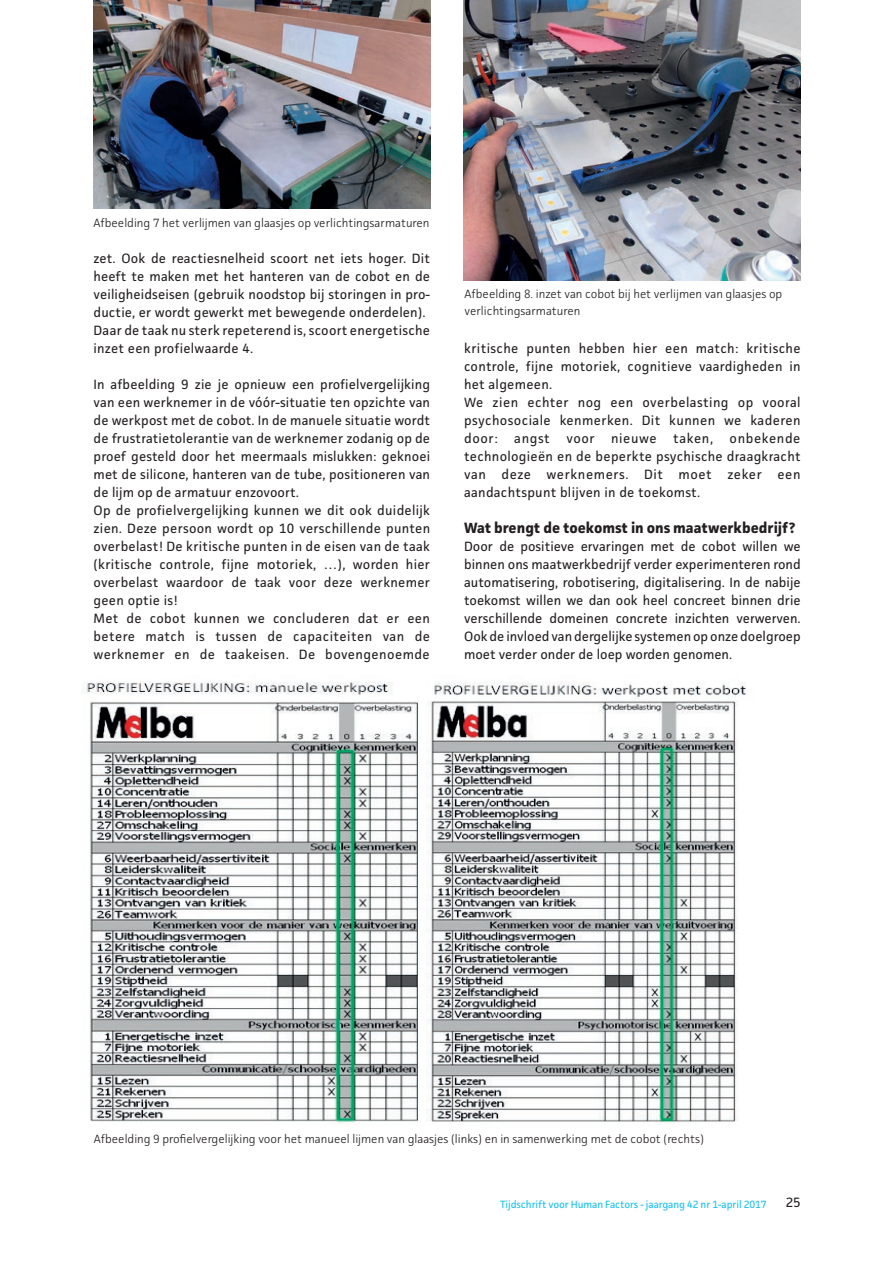
<style>
.page{position:relative;width:893px;height:1263px;background:#fff}
.page>*{position:absolute;margin:0;border:0;box-sizing:border-box;transform-origin:0 0}
.t1{font:700 15px "Facit";color:#231f20}
.t2{font:13.5px/18px "Facit";letter-spacing:.015em;color:#231f20}
.t3{font:300 12px/16.5px "Facit";color:#231f20}
.t4{font:10.5px "Facit";letter-spacing:-.01em;color:#15c0f2}
</style>
<div class="page">
<img style="left:94px;top:0;width:336px;height:209px">
<img style="left:463px;top:0;width:338px;height:281px">
<img style="left:82px;top:681px;width:665px;height:443px">
<p class="t3" style="left:94px;top:214px;width:337px">Afbeelding 7 het verlijmen van glaasjes op verlichtingsarmaturen</p>
<p class="t2" style="left:94px;top:249px;width:338px">zet. Ook de reactiesnelheid scoort net iets hoger. Dit heeft te maken met het hanteren van de cobot en de veiligheidseisen (gebruik noodstop bij storingen in pro&shy;ductie, er wordt gewerkt met bewegende onderdelen).<br>Daar de taak nu sterk repeterend is, scoort energetische inzet een profielwaarde 4.</p>
<p class="t2" style="left:94px;top:375px;width:338px">In afbeelding 9 zie je opnieuw een profielvergelijking van een werknemer in de vóór-situatie ten opzichte van de werkpost met de cobot. In de manuele situatie wordt de frustratietolerantie van de werknemer zodanig op de proef gesteld door het meermaals mislukken: geknoei met de silicone, hanteren van de tube, positioneren van de lijm op de armatuur enzovoort.<br>Op de profielvergelijking kunnen we dit ook duidelijk zien. Deze persoon wordt op 10 verschillende punten overbelast! De kritische punten in de eisen van de taak (kritische controle, fijne motoriek, …), worden hier overbelast waardoor de taak voor deze werknemer geen optie is!<br>Met de cobot kunnen we concluderen dat er een betere match is tussen de capaciteiten van de werknemer en de taakeisen. De bovengenoemde</p>
<p class="t3" style="left:465px;top:286px;width:319px">Afbeelding 8. inzet van cobot bij het verlijmen van glaasjes op verlichtingsarmaturen</p>
<p class="t2" style="left:464px;top:339px;width:338px">kritische punten hebben hier een match: kritische controle, fijne motoriek, cognitieve vaardigheden in het algemeen.<br>We zien echter nog een overbelasting op vooral psychosociale kenmerken. Dit kunnen we kaderen door: angst voor nieuwe taken, onbekende technologieën en de beperkte psychische draagkracht van deze werknemers. Dit moet zeker een aandachtspunt blijven in de toekomst.</p>
<p class="t1" style="left:464px;top:518px;width:333px">Wat brengt de toekomst in ons maatwerkbedrijf?</p>
<p class="t2" style="left:464px;top:537px;width:338px;text-align:justify">Door de positieve ervaringen met de cobot willen we binnen ons maatwerkbedrijf verder experimenteren rond automatisering, robotisering, digitalisering. In de nabije toekomst willen we dan ook heel concreet binnen drie verschillende domeinen concrete inzichten verwerven.<br>Ook de invloed van dergelijke systemen op onze doelgroep moet verder onder de loep worden genomen.</p>
<p class="t3" style="left:94px;top:1131px;width:611px">Afbeelding 9 profielvergelijking voor het manueel lijmen van glaasjes (links) en in samenwerking met de cobot (rechts)</p>
<p class="t4" style="left:500px;top:1197px;width:268px">Tijdschrift voor Human Factors - jaargang 42 nr 1-april 2017</p>
<p class="t2" style="left:786px;top:1193px;width:16px">25</p>
</div>
